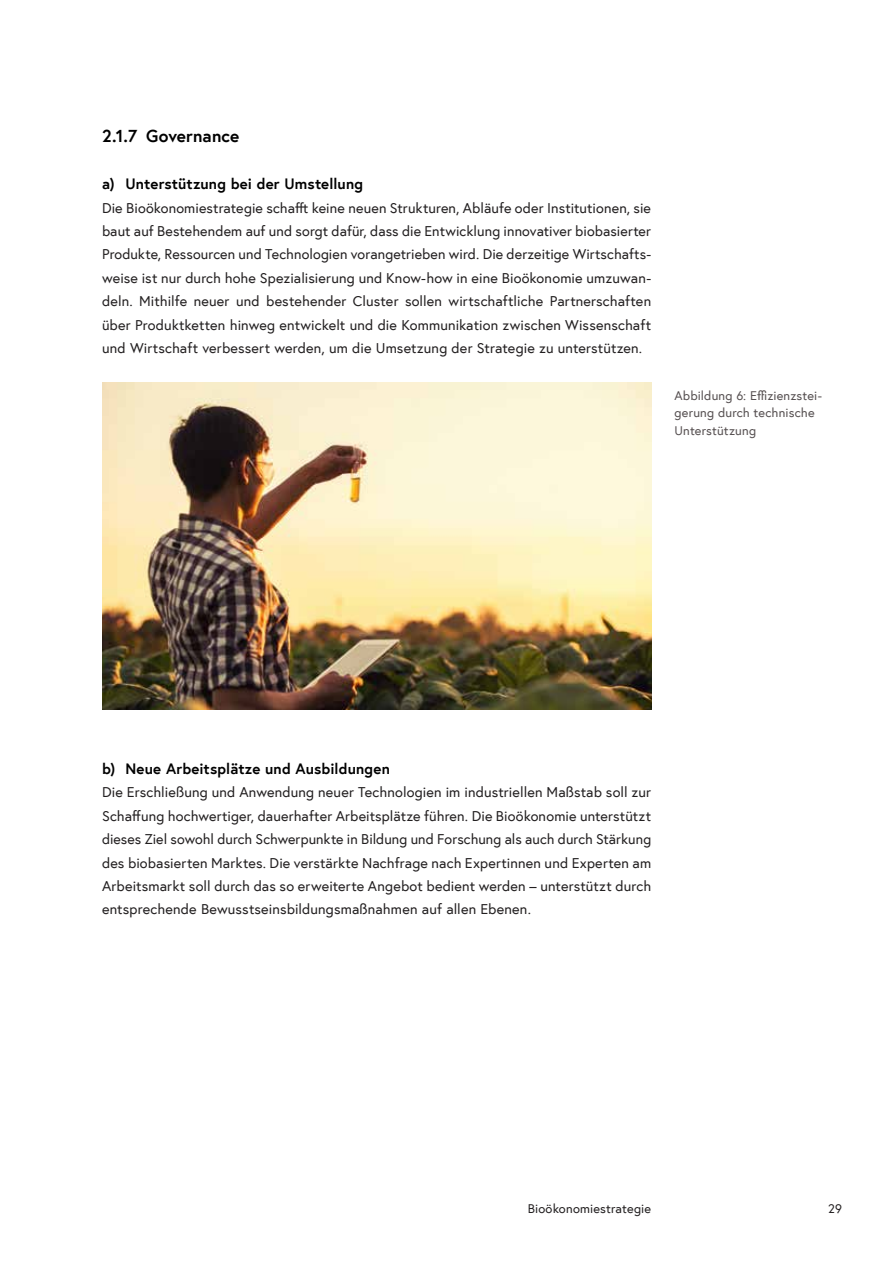
<style>
.page{position:relative;width:893px;height:1263px;background:#fff}
.page>*{position:absolute;margin:0;border:0;box-sizing:border-box;transform-origin:0 0}
.t1{font:700 17.25px "Europa Austria";letter-spacing:.005em;color:#000}
.t2{font:700 15px "Europa Austria";letter-spacing:.01em;color:#000}
.t3{font:14.4px/23.4px "Europa Austria";letter-spacing:.01em;color:#221f20;text-align:justify}
.t4{font:12.75px/17.5px "Europa Austria";letter-spacing:.015em;color:#554f50}
.t5{font:12.75px "Europa Austria";letter-spacing:.01em;color:#221f20}
</style>
<div class="page">
<img style="left:102px;top:383px;width:549px;height:327px">
<p class="t1" style="left:102px;top:125px;width:139px">2.1.7 Governance</p>
<p class="t2" style="left:102px;top:174px;width:263px">a) Unterstützung bei der Umstellung</p>
<p class="t3" style="left:102px;top:196px;width:551px">Die Bioökonomiestrategie schafft keine neuen Strukturen, Abläufe oder Institutionen, sie baut auf Bestehendem auf und sorgt dafür, dass die Entwicklung innovativer biobasierter Produkte, Ressourcen und Technologien vorangetrieben wird. Die derzeitige Wirtschafts&shy;weise ist nur durch hohe Spezialisierung und Know-how in eine Bioökonomie umzuwan&shy;deln. Mithilfe neuer und bestehender Cluster sollen wirtschaftliche Partnerschaften über Produktketten hinweg entwickelt und die Kommunikation zwischen Wissenschaft und Wirtschaft verbessert werden, um die Umsetzung der Strategie zu unterstützen.</p>
<p class="t4" style="left:674px;top:386px;width:149px">Abbildung 6: Effizienzstei&shy;gerung durch technische<br>Unterstützung</p>
<p class="t2" style="left:102px;top:758px;width:289px">b) Neue Arbeitsplätze und Ausbildungen</p>
<p class="t3" style="left:102px;top:780px;width:551px">Die Erschließung und Anwendung neuer Technologien im industriellen Maßstab soll zur Schaffung hochwertiger, dauerhafter Arbeitsplätze führen. Die Bioökonomie unterstützt dieses Ziel sowohl durch Schwerpunkte in Bildung und Forschung als auch durch Stärkung des biobasierten Marktes. Die verstärkte Nachfrage nach Expertinnen und Experten am Arbeitsmarkt soll durch das so erweiterte Angebot bedient werden – unterstützt durch entsprechende Bewusstseinsbildungsmaßnahmen auf allen Ebenen.</p>
<p class="t5" style="left:528px;top:1200px;width:125px">Bioökonomiestrategie</p>
<p class="t5" style="left:828px;top:1200px;width:15px">29</p>
</div>
